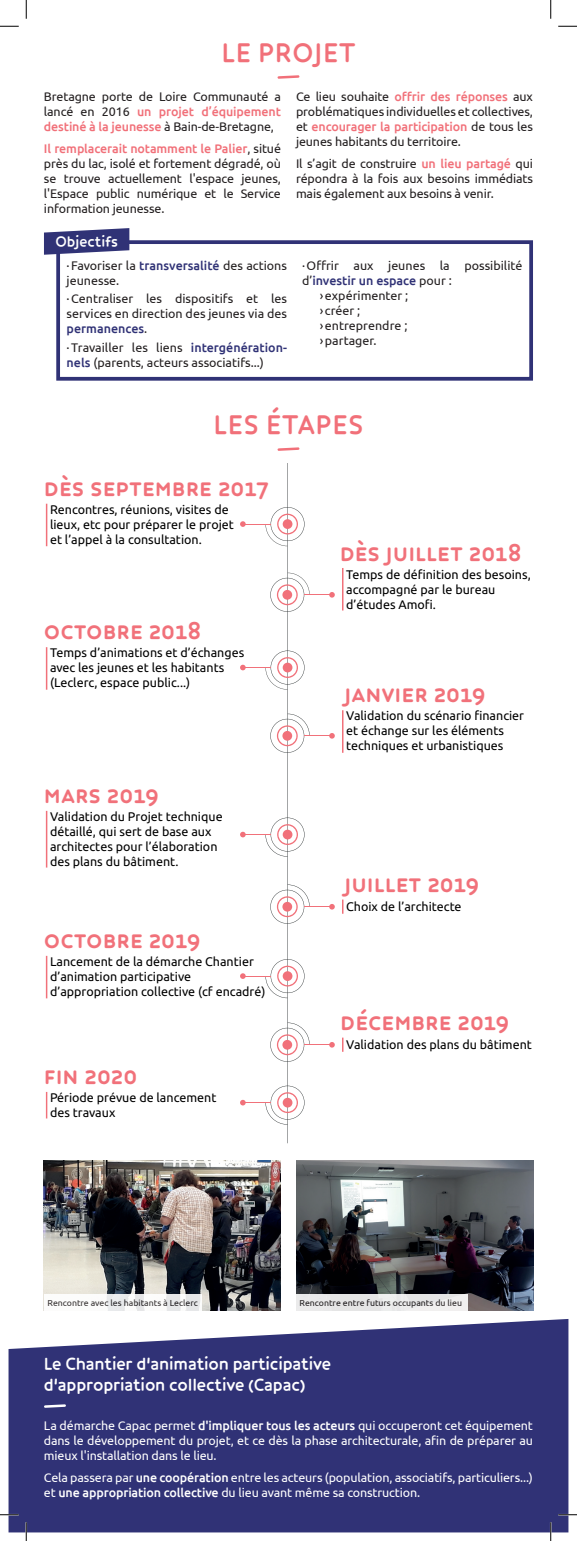
<style>
.page{position:relative;width:577px;height:1541px;background:#fff}
.page>*{position:absolute;margin:0;border:0;box-sizing:border-box;transform-origin:0 0}
.t1{font:700 27.5px "Core Humanist Sans";letter-spacing:.03em;color:#f17079}
.t2{font:700 25px "Core Humanist Sans";color:#f1717a}
.t3{font:700 17.5px/21px "Core Humanist Sans";letter-spacing:-.01em;color:#fff}
.t4{font:700 15px "Core Humanist Sans";color:#fff}
.t5{font:12.5px/15px "Ubuntu";letter-spacing:-.01em;color:#231f20;text-align:justify}
.t6{font:12.5px/15px "Ubuntu";color:#000001}
.t7{font:12.5px/15px "Ubuntu";letter-spacing:-.01em;color:#fff;text-align:justify}
.t8{font:500 12.5px "Ubuntu";color:#303276}
.t9{font:8.75px "Ubuntu";color:#231f20}
.s1{font-weight:500;color:#f17079}
.s2{font-weight:500;color:#303276}
.s3{font-weight:400;color:#231f20}
.s4{font-weight:500}
</style>
<div class="page">
<svg style="left:44px;top:228px;width:85px;height:27px"></svg>
<svg style="left:9px;top:1319px;width:559px;height:213px;background:#3e407f"></svg>
<svg style="left:277px;top:75px;width:23px;height:4px"></svg>
<div style="left:56px;top:240px;width:477px;height:141px;border:4px solid #303276"></div>
<svg style="left:277px;top:447px;width:23px;height:4px"></svg>
<svg style="left:43px;top:1403px;width:24px;height:6px"></svg>
<hr style="left:46px;top:504px;width:1px;height:42px;background:#f1717a">
<svg style="left:240px;top:463px;width:95px;height:680px"></svg>
<hr style="left:46px;top:647px;width:1px;height:43px;background:#f1717a">
<hr style="left:46px;top:956px;width:1px;height:42px;background:#f1717a">
<svg style="left:46px;top:1092px;width:1px;height:26px"></svg>
<hr style="left:46px;top:811px;width:1px;height:56px;background:#f1717a">
<hr style="left:342px;top:568px;width:1px;height:42px;background:#f1717a">
<hr style="left:342px;top:710px;width:1px;height:43px;background:#f1717a">
<svg style="left:342px;top:899px;width:1px;height:15px"></svg>
<svg style="left:342px;top:1037px;width:1px;height:15px"></svg>
<img style="left:44px;top:1160px;width:237px;height:151px">
<img style="left:296px;top:1160px;width:237px;height:151px">
<svg style="left:44px;top:1294px;width:158px;height:17px"></svg>
<div style="left:296px;top:1294px;width:171px;height:17px;background:#e9e9ea"></div>
<svg style="left:0;top:25px;width:19px;height:2px"></svg>
<svg style="left:558px;top:25px;width:19px;height:2px"></svg>
<svg style="left:0;top:1514px;width:19px;height:1px"></svg>
<svg style="left:558px;top:1514px;width:19px;height:1px"></svg>
<svg style="left:25px;top:0;width:2px;height:19px"></svg>
<svg style="left:25px;top:1522px;width:2px;height:19px"></svg>
<svg style="left:550px;top:0;width:1px;height:19px"></svg>
<svg style="left:550px;top:1522px;width:1px;height:19px"></svg>
<h1 class="t1" style="left:221px;top:34px;width:135px">LE PROJET</h1>
<p class="t5" style="left:44px;top:89px;width:239px">Bretagne porte de Loire Communauté a lancé en 2016 <span class="s1">un projet d’équipement destiné à la jeunesse</span> à Bain-de-Bretagne,</p>
<p class="t5" style="left:44px;top:141px;width:238px"><span class="s1">Il remplacerait notamment le Palier</span>, situé près du lac, isolé et fortement dégradé, où se trouve actuellement l'espace jeunes, l'Espace public numérique et le Service information jeunesse.</p>
<p class="t4" style="left:55px;top:231px;width:64px">Objectifs</p>
<p class="t5" style="left:67px;top:257px;width:222px">·Favoriser la <span class="s2">transversalité</span> des actions jeunesse.</p>
<p class="t5" style="left:67px;top:291px;width:222px">·Centraliser les dispositifs et les services en direction des jeunes via des <span class="s2">permanences</span>.</p>
<p class="t5" style="left:67px;top:339px;width:222px">·Travailler les liens <span class="s2">intergénération&shy;nels</span> (parents, acteurs associatifs...)</p>
<p class="t5" style="left:296px;top:89px;width:238px">Ce lieu souhaite <span class="s1">offrir des réponses</span> aux problématiques individuelles et collectives, et <span class="s1">encourager la participation</span> de tous les jeunes habitants du territoire.</p>
<p class="t5" style="left:296px;top:156px;width:239px">Il s’agit de construire <span class="s1">un lieu partagé</span> qui répondra à la fois aux besoins immédiats mais également aux besoins à venir.</p>
<p class="t5" style="left:302px;top:257px;width:222px">· Offrir aux jeunes la possibilité</p>
<p class="t8" style="left:302px;top:272px;width:151px"><span class="s3">d’</span>investir un espace <span class="s3">pour :</span></p>
<p class="t5" style="left:320px;top:287px;width:90px">›expérimenter ;</p>
<p class="t5" style="left:320px;top:302px;width:42px">› créer ;</p>
<p class="t5" style="left:320px;top:317px;width:89px">›entreprendre ;</p>
<p class="t5" style="left:320px;top:332px;width:58px">›partager.</p>
<h1 class="t1" style="left:214px;top:406px;width:151px">LES ÉTAPES</h1>
<h2 class="t2" style="left:44px;top:470px;width:226px">dès septembre 2017</h2>
<p class="t6" style="left:50px;top:502px;width:185px">Rencontres, réunions, visites de lieux, etc pour préparer le projet et l’appel à la consultation.</p>
<h2 class="t2" style="left:44px;top:614px;width:159px">octobre 2018</h2>
<p class="t6" style="left:50px;top:646px;width:196px">Temps d’animations et d’échanges avec les jeunes et les habitants (Leclerc, espace public...)</p>
<h2 class="t2" style="left:44px;top:777px;width:116px">mars 2019</h2>
<p class="t6" style="left:50px;top:810px;width:174px">Validation du Projet technique détaillé, qui sert de base aux architectes pour l’élaboration des plans du bâtiment.</p>
<h2 class="t2" style="left:44px;top:922px;width:158px">octobre 2019</h2>
<p class="t6" style="left:50px;top:954px;width:217px">Lancement de la démarche Chantier d’animation participative d’appropriation collective (cf encadré)</p>
<h2 class="t2" style="left:44px;top:1058px;width:95px">fin 2020</h2>
<p class="t6" style="left:50px;top:1091px;width:168px">Période prévue de lancement des travaux</p>
<h2 class="t2" style="left:340px;top:536px;width:183px">dès juillet 2018</h2>
<p class="t6" style="left:346px;top:568px;width:186px">Temps de définition des besoins, accompagné par le bureau d’études Amofi.</p>
<h2 class="t2" style="left:344px;top:677px;width:143px">janvier 2019</h2>
<p class="t6" style="left:346px;top:709px;width:179px">Validation du scénario financier et échange sur les éléments techniques et urbanistiques</p>
<h2 class="t2" style="left:344px;top:866px;width:136px">juillet 2019</h2>
<p class="t6" style="left:346px;top:899px;width:117px">Choix de l’architecte</p>
<h2 class="t2" style="left:340px;top:1004px;width:170px">décembre 2019</h2>
<p class="t6" style="left:346px;top:1037px;width:187px">Validation des plans du bâtiment</p>
<p class="t9" style="left:48px;top:1297px;width:152px">Rencontre avec les habitants à Leclerc</p>
<p class="t9" style="left:299px;top:1297px;width:164px">Rencontre entre futurs occupants du lieu</p>
<h3 class="t3" style="left:44px;top:1353px;width:289px">Le Chantier d'animation participative d'appropriation collective (Capac)</h3>
<p class="t7" style="left:44px;top:1417px;width:490px">La démarche Capac permet <span class="s4">d'impliquer tous les acteurs</span> qui occuperont cet équipement dans le développement du projet, et ce dès la phase architecturale, afin de préparer au mieux l'installation dans le lieu.</p>
<p class="t7" style="left:44px;top:1469px;width:490px">Cela passera par <span class="s4">une coopération</span> entre les acteurs (population, associatifs, particuliers...) et <span class="s4">une appropriation collective</span> du lieu avant même sa construction.</p>
</div>
